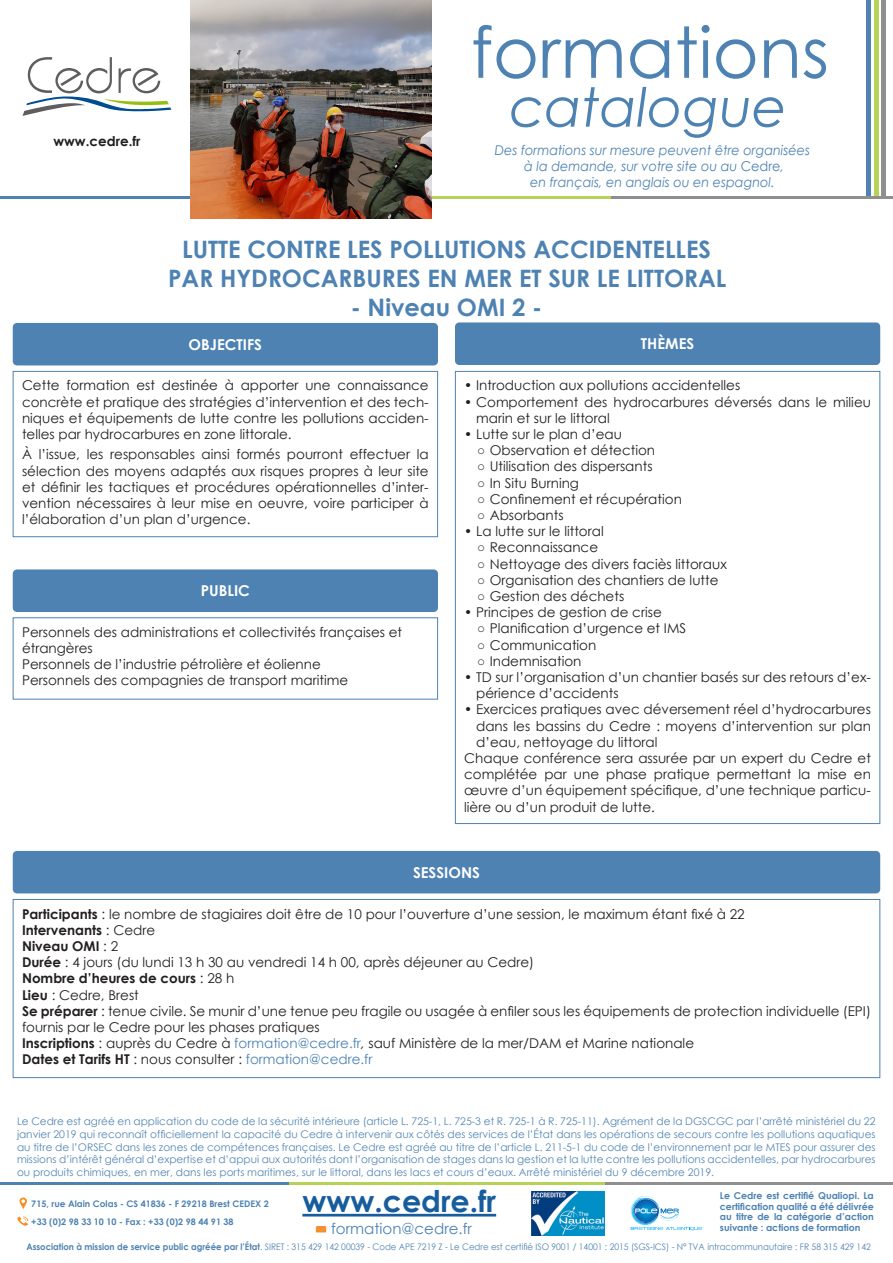
<style>
.page{position:relative;width:893px;height:1263px;background:#fff}
.page>*{position:absolute;margin:0;border:0;box-sizing:border-box;transform-origin:0 0}
.t1{font:70.5px "Century Gothic";color:#4d82b2}
.t2{font:italic 54px "Century Gothic";color:#4d82b2}
.t3{font:700 30px "Century Gothic";color:#175d9e}
.t4{font:700 24px/28.8px "Century Gothic";color:#4d82b2;text-align:center}
.t5{font:700 15px "Century Gothic";color:#fff}
.t6{font:15px "Century Gothic";color:#4d82b2}
.t7{font:13.5px/16.2px "Century Gothic";color:#231f20}
.t8{font:italic 13.5px/16.2px "Century Gothic";color:#4d82b2;text-align:center;scale:.95 1}
.t9{font:700 13.5px "Century Gothic";color:#231f20}
.t10{font:13.5px "Century Gothic";color:#4d82b2}
.t11{font:10.5px/12.6px "Century Gothic";color:#4d82b2;text-align:justify}
.t12{font:700 9.45px/10.5px "Century Gothic";color:#4d82b2;text-align:justify}
.t13{font:9px "Century Gothic";color:#4d82b2;scale:.95 1}
.t14{font:700 9px/18px "Century Gothic";color:#4d82b2}
.s1{font-style:normal}
.s2{font-weight:700}
.s3{font-weight:400}
.s4{color:#4d82b2}
.s5{font-style:italic}
.s6{font-weight:700;color:#231f20}
.s7{color:#231f20}
</style>
<div class="page">
<div style="left:13px;top:569px;width:425px;height:43px;background:#4d82b2;border-radius:4px"></div>
<div style="left:13px;top:617px;width:425px;height:82px;border:1px solid #4d82b2"></div>
<div style="left:455px;top:322px;width:425px;height:43px;background:#4d82b2;border-radius:4px"></div>
<div style="left:13px;top:323px;width:425px;height:42px;background:#4d82b2;border-radius:4px"></div>
<div style="left:13px;top:371px;width:425px;height:166px;border:1px solid #4d82b2"></div>
<div style="left:13px;top:899px;width:867px;height:179px;border:1px solid #4d82b2"></div>
<div style="left:13px;top:851px;width:867px;height:42px;background:#4d82b2;border-radius:4px"></div>
<svg style="left:23px;top:57px;width:148px;height:59px"></svg>
<hr style="left:882px;top:0;width:4px;height:198px;background:#8f8f90">
<hr style="left:867px;top:0;width:4px;height:198px;background:#4d82b2">
<hr style="left:874px;top:0;width:4px;height:198px;background:#b6d259">
<hr style="left:611px;top:197px;width:282px;height:2px;background:#8f8f90">
<hr style="left:0;top:197px;width:296px;height:2px;background:#4d82b2">
<hr style="left:296px;top:197px;width:315px;height:2px;background:#b6d259">
<img style="left:191px;top:0;width:241px;height:219px">
<hr style="left:604px;top:1182px;width:289px;height:2px;background:#8f8f90">
<hr style="left:0;top:1182px;width:289px;height:2px;background:#4d82b2">
<hr style="left:289px;top:1182px;width:315px;height:2px;background:#b6d259">
<svg style="left:17px;top:1216px;width:11px;height:10px"></svg>
<svg style="left:20px;top:1197px;width:7px;height:12px"></svg>
<svg style="left:631px;top:1196px;width:71px;height:35px"></svg>
<img style="left:532px;top:1191px;width:72px;height:44px">
<hr style="left:302px;top:1214px;width:194px;height:2px;background:#175d9e">
<svg style="left:315px;top:1223px;width:12px;height:13px"></svg>
<div style="left:316px;top:1226px;width:10px;height:6px;background:#f68f1e"></div>
<svg style="left:316px;top:1226px;width:10px;height:5px"></svg>
<p class="t9" style="left:53px;top:131px;width:89px">www.cedre.fr</p>
<p class="t1" style="left:471px;top:3px;width:360px">formations</p>
<p class="t2" style="left:510px;top:69px;width:279px">catalogue</p>
<p class="t8" style="left:495px;top:141px;width:333px">Des formations sur mesure peuvent être organisées à la demande, sur votre site ou au <span class="s1">Cedre</span>,</p>
<p class="t8" style="left:530px;top:174px;width:259px">en français, en anglais ou en espagnol.</p>
<p class="t4" style="left:168px;top:234px;width:560px">LUTTE CONTRE LES POLLUTIONS ACCIDENTELLES<br>PAR HYDROCARBURES EN MER ET SUR LE LITTORAL</p>
<p class="t4" style="left:351px;top:291px;width:193px">- Niveau OMI 2 -</p>
<p class="t5" style="left:189px;top:333px;width:75px">OBJECTIFS</p>
<p class="t7" style="left:22px;top:377px;width:408px;text-align:justify">Cette formation est destinée à apporter une connaissance concrète et pratique des stratégies d’intervention et des tech&shy;niques et équipements de lutte contre les pollutions acciden&shy;telles par hydrocarbures en zone littorale.</p>
<p class="t7" style="left:22px;top:446px;width:408px;text-align:justify">À l’issue, les responsables ainsi formés pourront effectuer la sélection des moyens adaptés aux risques propres à leur site et définir les tactiques et procédures opérationnelles d’inter&shy;vention nécessaires à leur mise en oeuvre, voire participer à l’élaboration d’un plan d’urgence.</p>
<p class="t5" style="left:201px;top:579px;width:51px">PUBLIC</p>
<p class="t7" style="left:22px;top:624px;width:382px">Personnels des administrations et collectivités françaises et étrangères</p>
<p class="t7" style="left:22px;top:656px;width:300px">Personnels de l’industrie pétrolière et éolienne</p>
<p class="t7" style="left:22px;top:672px;width:328px">Personnels des compagnies de transport maritime</p>
<p class="t5" style="left:641px;top:332px;width:55px">THÈMES</p>
<p class="t7" style="left:464px;top:377px;width:278px">• Introduction aux pollutions accidentelles</p>
<p class="t7" style="left:476px;top:393px;width:396px;text-indent:-12px">• Comportement des hydrocarbures déversés dans le milieu marin et sur le littoral</p>
<p class="t7" style="left:464px;top:426px;width:159px">• Lutte sur le plan d’eau</p>
<p class="t7" style="left:477px;top:442px;width:180px">○ Observation et détection</p>
<p class="t7" style="left:477px;top:458px;width:177px">○ Utilisation des dispersants</p>
<p class="t7" style="left:477px;top:474px;width:104px">○ In Situ Burning</p>
<p class="t7" style="left:477px;top:491px;width:206px">○ Confinement et récupération</p>
<p class="t7" style="left:477px;top:507px;width:88px">○ Absorbants</p>
<p class="t7" style="left:464px;top:523px;width:141px">• La lutte sur le littoral</p>
<p class="t7" style="left:477px;top:539px;width:123px">○ Reconnaissance</p>
<p class="t7" style="left:477px;top:555px;width:251px">○ Nettoyage des divers faciès littoraux</p>
<p class="t7" style="left:477px;top:572px;width:243px">○ Organisation des chantiers de lutte</p>
<p class="t7" style="left:477px;top:588px;width:149px">○ Gestion des déchets</p>
<p class="t7" style="left:464px;top:604px;width:199px">• Principes de gestion de crise</p>
<p class="t7" style="left:477px;top:620px;width:211px">○ Planification d’urgence et IMS</p>
<p class="t7" style="left:477px;top:636px;width:121px">○ Communication</p>
<p class="t7" style="left:477px;top:653px;width:106px">○ Indemnisation</p>
<p class="t7" style="left:476px;top:669px;width:396px;text-indent:-12px">• TD sur l’organisation d’un chantier basés sur des retours d’ex&shy;périence d’accidents</p>
<p class="t7" style="left:476px;top:701px;width:396px;text-align:justify;text-indent:-12px">• Exercices pratiques avec déversement réel d’hydrocarbures dans les bassins du Cedre : moyens d’intervention sur plan d’eau, nettoyage du littoral</p>
<p class="t7" style="left:464px;top:750px;width:408px;text-align:justify">Chaque conférence sera assurée par un expert du Cedre et complétée par une phase pratique permettant la mise en œuvre d’un équipement spécifique, d’une technique particu&shy;lière ou d’un produit de lutte.</p>
<p class="t5" style="left:413px;top:861px;width:68px">SESSIONS</p>
<p class="t7" style="left:22px;top:905px;width:724px"><span class="s2">Participants</span> : le nombre de stagiaires doit être de 10 pour l’ouverture d’une session, le maximum étant fixé à 22</p>
<p class="t9" style="left:22px;top:919px;width:135px">Intervenants <span class="s3">: Cedre</span></p>
<p class="t9" style="left:22px;top:936px;width:98px">Niveau OMI <span class="s3">: 2</span></p>
<p class="t7" style="left:22px;top:954px;width:514px"><span class="s2">Durée</span> : 4 jours (du lundi 13 h 30 au vendredi 14 h 00, après déjeuner au Cedre)</p>
<p class="t9" style="left:22px;top:968px;width:214px">Nombre d’heures de cours <span class="s3">: 28 h</span></p>
<p class="t7" style="left:22px;top:986px;width:118px"><span class="s2">Lieu</span> : Cedre, Brest</p>
<p class="t7" style="left:22px;top:1002px;width:850px"><span class="s2">Se préparer</span> : tenue civile. Se munir d’une tenue peu fragile ou usagée à enfiler sous les équipements de protection individuelle (EPI) fournis par le Cedre pour les phases pratiques</p>
<p class="t7" style="left:22px;top:1035px;width:674px"><span class="s2">Inscriptions</span> : auprès du Cedre à <span class="s4">formation@cedre.fr</span><span class="s5">,</span> sauf Ministère de la mer/DAM et Marine nationale</p>
<p class="t10" style="left:22px;top:1050px;width:352px"><span class="s6">Dates et Tarifs HT</span> <span class="s7">: nous consulter :</span> formation@cedre.fr</p>
<p class="t11" style="left:17px;top:1115px;width:860px">Le Cedre est agréé en application du code de la sécurité intérieure (article L. 725-1, L. 725-3 et R. 725-1 à R. 725-11). Agrément de la DGSCGC par l’arrêté ministériel du 22 janvier 2019 qui reconnaît officiellement la capacité du Cedre à intervenir aux côtés des services de l’État dans les opérations de secours contre les pollutions aquatiques au titre de l’ORSEC dans les zones de compétences françaises. Le Cedre est agréé au titre de l’article L. 211-5-1 du code de l’environnement par le MTES pour assurer des missions d’intérêt général d’expertise et d’appui aux autorités dont l’organisation de stages dans la gestion et la lutte contre les pollutions accidentelles, par hydrocarbures ou produits chimiques, en mer, dans les ports maritimes, sur le littoral, dans les lacs et cours d’eaux. Arrêté ministériel du 9 décembre 2019.</p>
<p class="t14" style="left:31px;top:1194px;width:239px">715, rue Alain Colas - CS 41836 - F 29218 Brest CEDEX 2 +33 (0)2 98 33 10 10 - Fax : +33 (0)2 98 44 91 38</p>
<p class="t3" style="left:302px;top:1179px;width:195px">www.cedre.fr</p>
<p class="t6" style="left:331px;top:1218px;width:142px">formation@cedre.fr</p>
<p class="t12" style="left:720px;top:1190px;width:155px">Le Cedre est certifié Qualiopi. La certification qualité a été délivrée au titre de la catégorie d’action suivante : actions de formation</p>
<p class="t13" style="left:26px;top:1241px;width:890px"><span class="s2">Association à mission de service public agréée par l’État</span>. SIRET : 315 429 142 00039 - Code APE 7219 Z - Le Cedre est certifié ISO 9001 / 14001 : 2015 (SGS-ICS) - N° TVA intracommunautaire : FR 58 315 429 142</p>
</div>
